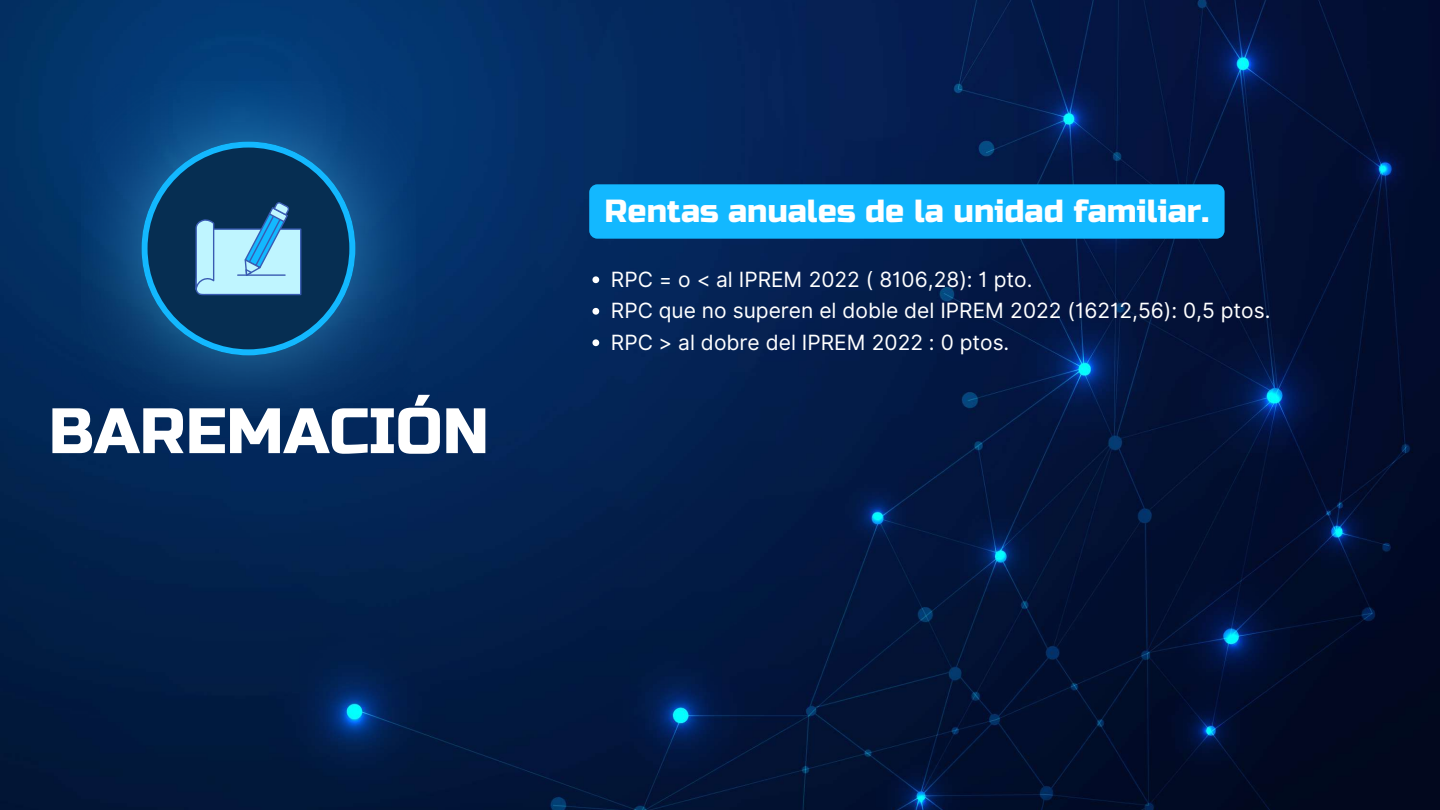
<style>
.page{position:relative;width:1440px;height:810px;background:#fff}
.page>*{position:absolute;margin:0;border:0;box-sizing:border-box;transform-origin:0 0}
.t1{font:64px "Russo One";color:#fff}
.t2{font:32px "Russo One";color:#fff}
.t3{font:21px/31.5px "Inter";color:#fff}
</style>
<div class="page">
<img style="left:0;top:0;width:1440px;height:810px">
<img style="left:81px;top:81px;width:335px;height:335px">
<svg style="left:142px;top:142px;width:213px;height:213px"></svg>
<hr style="left:238px;top:274px;width:47px;height:2px;background:#395bb2">
<div style="left:589px;top:184px;width:636px;height:55px;background:#13b8ff"></div>
<svg style="left:592px;top:276px;width:7px;height:7px"></svg>
<svg style="left:592px;top:308px;width:7px;height:7px"></svg>
<svg style="left:592px;top:339px;width:7px;height:7px"></svg>
<h1 class="t1" style="left:49px;top:394px;width:442px">BAREMACIÓN</h1>
<h2 class="t2" style="left:605px;top:192px;width:606px">Rentas anuales de la unidad familiar.</h2>
<p class="t3" style="left:611px;top:264px;width:661px">RPC = o &lt; al IPREM 2022 ( 8106,28): 1 pto.<br>RPC que no superen el doble del IPREM 2022 (16212,56): 0,5 ptos.<br>RPC &gt; al dobre del IPREM 2022 : 0 ptos.</p>
</div>
